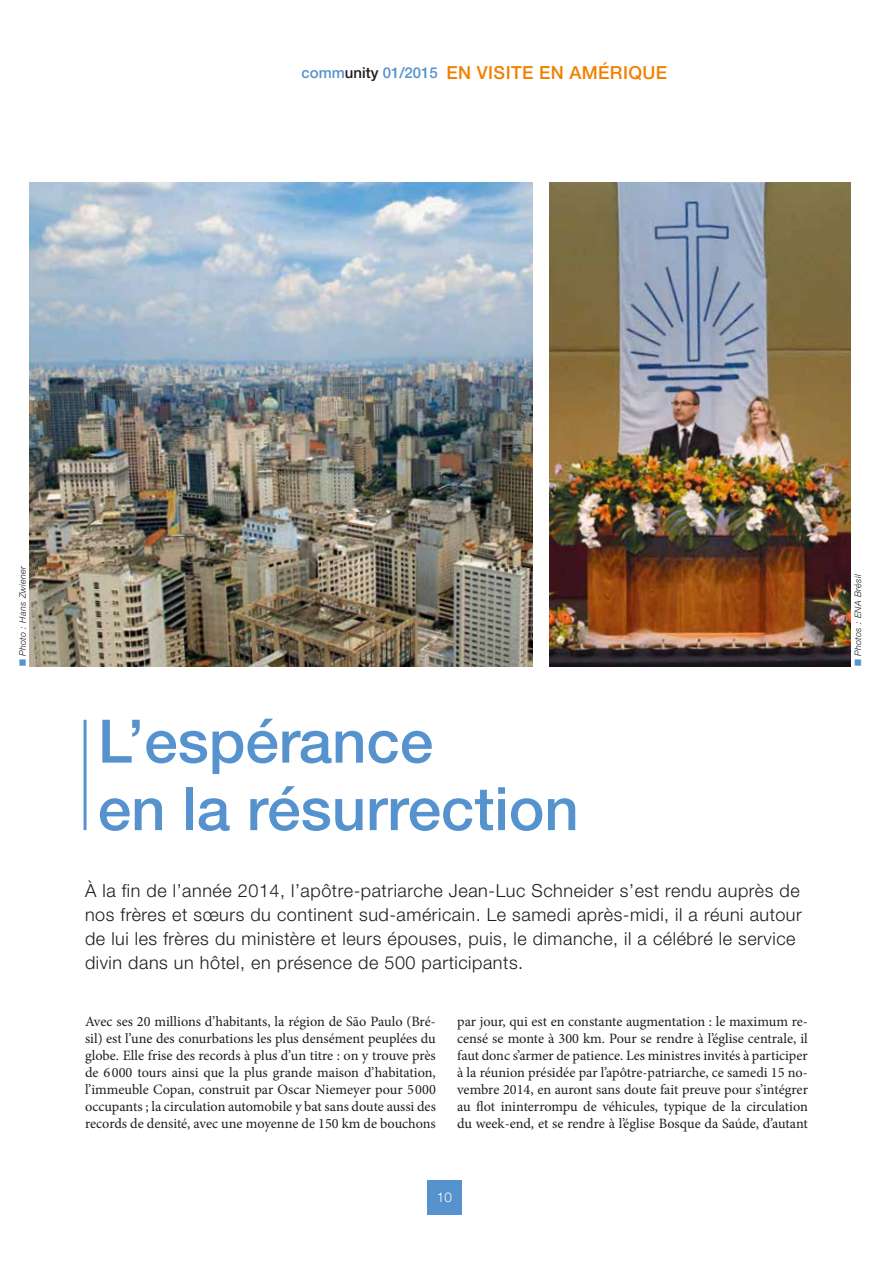
<style>
.page{position:relative;width:893px;height:1263px;background:#fff}
.page>*{position:absolute;margin:0;border:0;box-sizing:border-box;transform-origin:0 0}
.t1{font:500 60px/67.5px "Helvetica Neue LTW1 G";color:#5692ce}
.t2{font:300 18px/24px "Helvetica Neue LTW1 G";letter-spacing:.03em;color:#1d1d1b}
.t3{font:500 18px "Helvetica Neue LTW1 G";letter-spacing:.02em;color:#f08100}
.t4{font:14.25px/17.1px "Minion Pro";color:#1d1d1b;text-align:justify}
.t5{font:300 13.5px "Helvetica Neue LTW1 G";color:#fff}
.t6{font:italic 300 9px "Helvetica Neue LTW1 G";letter-spacing:.035em;color:#1d1d1b}
.s1{font-size:15px;color:#5692ce}
.s2{font-size:15px;color:#1d1d1b}
.s3{color:#5692ce}
</style>
<div class="page">
<div style="left:427px;top:1180px;width:34px;height:34px;background:#5692ce"></div>
<img style="left:30px;top:183px;width:503px;height:483px">
<img style="left:550px;top:183px;width:301px;height:483px">
<hr style="left:84px;top:720px;width:3px;height:110px;background:#5692ce">
<p class="t3" style="left:302px;top:61px;width:367px"><span class="s1">comm</span><span class="s2">unity</span> <span class="s1">01/2015</span> EN VISITE EN AMÉRIQUE</p>
<p class="t6" style="left:17px;top:666px;width:102px;rotate:-90deg"><span class="s3">■</span> Photo : Hans Zwiener</p>
<h1 class="t1" style="left:98px;top:708px;width:483px">L’espérance<br>en la résurrection</h1>
<p class="t2" style="left:85px;top:878px;width:718px">À la fin de l’année 2014, l’apôtre-patriarche Jean-Luc Schneider s’est rendu auprès de nos frères et sœurs du continent sud-américain. Le samedi après-midi, il a réuni autour de lui les frères du ministère et leurs épouses, puis, le dimanche, il a célébré le service divin dans un hôtel, en présence de 500 participants.</p>
<p class="t4" style="left:85px;top:1013px;width:352px">Avec ses 20 millions d’habitants, la région de São Paulo (Bré&shy;sil) est l’une des conurbations les plus densément peuplées du globe. Elle frise des records à plus d’un titre : on y trouve près de 6000 tours ainsi que la plus grande maison d’habitation, l’immeuble Copan, construit par Oscar Niemeyer pour 5000 occupants ; la circulation automobile y bat sans doute aussi des records de densité, avec une moyenne de 150 km de bouchons</p>
<p class="t4" style="left:457px;top:1013px;width:352px">par jour, qui est en constante augmentation : le maximum re&shy;censé se monte à 300 km. Pour se rendre à l’église centrale, il faut donc s’armer de patience. Les ministres invités à participer à la réunion présidée par l’apôtre-patriarche, ce samedi 15 no&shy;vembre 2014, en auront sans doute fait preuve pour s’intégrer au flot ininterrompu de véhicules, typique de la circulation du week-end, et se rendre à l’église Bosque da Saúde, d’autant</p>
<p class="t5" style="left:437px;top:1189px;width:17px">10</p>
<p class="t6" style="left:853px;top:666px;width:94px;rotate:-90deg"><span class="s3">■</span> Photos : ENA Brésil</p>
</div>
